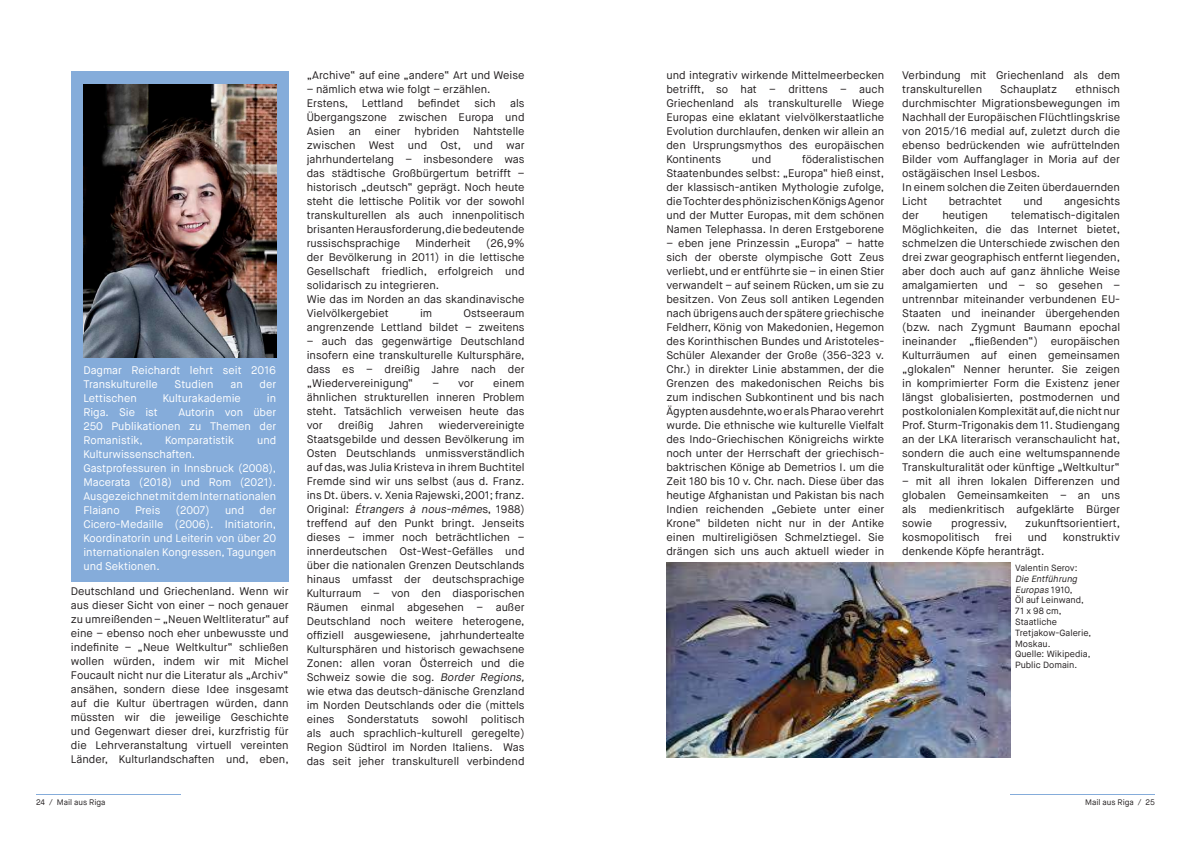
<style>
.page{position:relative;width:1191px;height:842px;background:#fff}
.page>*{position:absolute;margin:0;border:0;box-sizing:border-box;transform-origin:0 0}
.t1{font:11px/14px "Maison Neue";color:#231f20;text-align:justify}
.t2{font:11px/14px "Maison Neue";color:#fff}
.t3{font:9px/10.8px "Maison Neue";color:#231f20}
.t4{font:8px "Maison Neue";color:#231f20}
.s1{font-style:italic}
</style>
<div class="page">
<hr style="left:36px;top:794px;width:144px;height:1px;background:#85acda">
<hr style="left:1011px;top:794px;width:144px;height:1px;background:#85acda">
<div style="left:71px;top:71px;width:218px;height:510px;background:#85acda"></div>
<img style="left:83px;top:84px;width:193px;height:273px">
<img style="left:666px;top:563px;width:345px;height:194px">
<p class="t2" style="left:83px;top:363px;width:194px">Dagmar Reichardt lehrt seit 2016<br>Transkulturelle</p>
<p class="t2" style="left:175px;top:377px;width:40px">Studien</p>
<p class="t2" style="left:230px;top:377px;width:14px">an</p>
<p class="t2" style="left:260px;top:377px;width:18px">der</p>
<p class="t2" style="left:83px;top:391px;width:55px">Lettischen</p>
<p class="t2" style="left:163px;top:391px;width:79px">Kulturakademie</p>
<p class="t2" style="left:267px;top:391px;width:11px">in</p>
<p class="t2" style="left:83px;top:405px;width:76px">Riga. Sie ist</p>
<p class="t2" style="left:83px;top:405px;width:194px;text-align:justify;text-indent:95px">Autorin von über 250 Publikationen zu Themen der Romanistik,</p>
<p class="t2" style="left:165px;top:433px;width:70px">Komparatistik</p>
<p class="t2" style="left:257px;top:433px;width:21px">und</p>
<p class="t2" style="left:83px;top:447px;width:194px">Kulturwissenschaften.<br>Gastprofessuren in Innsbruck (2008),<br>Macerata (2018) und Rom (2021).<br>Ausgezeichnet mit dem Internationalen<br>Flaiano</p>
<p class="t2" style="left:135px;top:503px;width:27px">Preis</p>
<p class="t2" style="left:176px;top:503px;width:35px">(2007)</p>
<p class="t2" style="left:225px;top:503px;width:21px">und</p>
<p class="t2" style="left:83px;top:503px;width:194px;text-align:justify;text-indent:176px">der Cicero-Medaille (2006). Initiatorin, Koordinatorin und Leiterin von über 20 internationalen Kongressen, Tagungen und Sektionen.</p>
<p class="t1" style="left:71px;top:585px;width:219px">Deutschland und Griechenland. Wenn wir aus dieser Sicht von einer – noch genauer zu umreißenden – „Neuen Weltliteratur“ auf eine – ebenso noch eher unbewusste und indefinite – „Neue Weltkultur“ schließen wollen würden, indem wir mit Michel Foucault nicht nur die Literatur als „Archiv“ ansähen, sondern diese Idee insgesamt auf die Kultur übertragen würden, dann müssten wir die jeweilige Geschichte und Gegenwart dieser drei, kurzfristig für die Lehrveranstaltung virtuell vereinten Länder, Kulturlandschaften und, eben,</p>
<p class="t1" style="left:307px;top:69px;width:219px">„Archive“ auf eine „andere“ Art und Weise</p>
<p class="t1" style="left:307px;top:83px;width:185px">– nämlich etwa wie folgt – erzählen.<br>Erstens, Lettland</p>
<p class="t1" style="left:307px;top:97px;width:219px;text-indent:203px">als Übergangszone zwischen Europa und Asien an einer hybriden Nahtstelle zwischen West und Ost, und war jahrhundertelang – insbesondere was das städtische Großbürgertum betrifft – historisch „deutsch“ geprägt. Noch heute steht die lettische Politik vor der sowohl transkulturellen als auch innenpolitisch brisanten Herausforderung, die bedeutende russischsprachige</p>
<p class="t1" style="left:418px;top:97px;width:44px">befindet</p>
<p class="t1" style="left:474px;top:97px;width:23px">sich</p>
<p class="t1" style="left:307px;top:237px;width:219px;text-align:left;text-indent:179px">(26,9% der Bevölkerung in 2011) in die lettische<br>Gesellschaft friedlich, erfolgreich und solidarisch zu integrieren.<br>Wie das im Norden an das skandinavische<br>Vielvölkergebiet</p>
<p class="t1" style="left:415px;top:237px;width:57px">Minderheit</p>
<p class="t1" style="left:420px;top:307px;width:14px">im</p>
<p class="t1" style="left:307px;top:307px;width:219px;text-align:right">Ostseeraum<br>angrenzende Lettland bildet – zweitens</p>
<p class="t1" style="left:307px;top:335px;width:219px">– auch das gegenwärtige Deutschland insofern eine transkulturelle Kultursphäre, dass es – dreißig Jahre nach der „Wiedervereinigung“</p>
<p class="t1" style="left:307px;top:377px;width:219px;text-indent:186px">einem ähnlichen strukturellen inneren Problem steht. Tatsächlich verweisen heute das vor</p>
<p class="t1" style="left:432px;top:377px;width:43px">– vor</p>
<p class="t1" style="left:307px;top:419px;width:222px;text-align:left;text-indent:132px">wiedervereinigte Staatsgebilde und dessen Bevölkerung im Osten Deutschlands unmissverständlich auf das, was Julia Kristeva in ihrem Buchtitel Fremde sind wir uns selbst (aus d. Franz. ins Dt. übers. v. Xenia Rajewski, 2001; franz.<br>O r i g i n a l : <span class="s1">Étrangers à nous-même</span>s , 1 9 88) treffend auf den Punkt bringt. Jenseits dieses – immer noch beträchtlichen – innerdeutschen Ost-West-Gefälles und über die nationalen Grenzen Deutschlands hinaus umfasst der deutschsprachige Kulturraum – von den diasporischen Räumen einmal abgesehen – außer Deutschland noch weitere heterogene, offiziell ausgewiesene, jahrhundertealte Kultursphären und historisch gewachsene Zonen: allen voran Österreich und die Schweiz sowie die sog. <span class="s1">Border Regions, </span>wie etwa das deutsch-dänische Grenzland im Norden Deutschlands oder die (mittels eines Sonderstatuts sowohl politisch als auch sprachlich-kulturell geregelte)<br>Region Südtirol im Norden Italiens. Was das seit jeher transkulturell verbindend</p>
<p class="t1" style="left:338px;top:419px;width:37px">dreißig</p>
<p class="t1" style="left:389px;top:419px;width:36px">Jahren</p>
<p class="t1" style="left:666px;top:69px;width:219px">und integrativ wirkende Mittelmeerbecken betrifft, so hat – drittens – auch Griechenland als transkulturelle Wiege Europas eine eklatant vielvölkerstaatliche Evolution durchlaufen, denken wir allein an den Ursprungsmythos des europäischen Kontinents</p>
<p class="t1" style="left:666px;top:153px;width:219px;text-indent:136px">föderalistischen Staatenbundes selbst: „Europa“ hieß einst, der klassisch-antiken Mythologie zufolge, die Tochter des phönizischen Königs Agenor und der Mutter Europas, mit dem schönen Namen Telephassa. In deren Erstgeborene</p>
<p class="t1" style="left:666px;top:237px;width:219px">– eben jene Prinzessin „Europa“ – hatte sich der oberste olympische Gott Zeus verliebt, und er entführte sie – in einen Stier verwandelt – auf seinem Rücken, um sie zu besitzen. Von Zeus soll antiken Legenden nach übrigens auch der spätere griechische Feldherr, König von Makedonien, Hegemon des Korinthischen Bundes und Aristoteles-Schüler Alexander der Große (356-323 v.<br>Chr.) in direkter Linie abstammen, der die Grenzen des makedonischen Reichs bis zum indischen Subkontinent und bis nach Ägypten ausdehnte, wo er als Pharao verehrt wurde. Die ethnische wie kulturelle Vielfalt des Indo-Griechischen Königreichs wirkte noch unter der Herrschaft der griechisch&shy;baktrischen Könige ab Demetrios I. um die Zeit 180 bis 10 v. Chr. nach. Diese über das heutige Afghanistan und Pakistan bis nach Indien reichenden „Gebiete unter einer Krone“ bildeten nicht nur in der Antike einen multireligiösen Schmelztiegel. Sie drängen sich uns auch aktuell wieder in</p>
<p class="t1" style="left:752px;top:153px;width:21px">und</p>
<p class="t1" style="left:902px;top:69px;width:219px">Verbindung mit Griechenland als dem transkulturellen</p>
<p class="t1" style="left:902px;top:83px;width:219px;text-align:left;text-indent:173px">ethnisch durchmischter Migrationsbewegungen im<br>Nachhall der Europäischen Flüchtlingskrise von 2015/16 medial auf, zuletzt durch die ebenso bedrückenden wie aufrüttelnden<br>Bilder vom Auffanglager in Moria auf der ostägäischen Insel Lesbos.<br>In einem solchen die Zeiten überdauernden<br>Licht</p>
<p class="t1" style="left:1000px;top:83px;width:59px">Schauplatz</p>
<p class="t1" style="left:948px;top:195px;width:55px">betrachtet</p>
<p class="t1" style="left:1023px;top:195px;width:21px">und</p>
<p class="t1" style="left:1064px;top:195px;width:58px">angesichts</p>
<p class="t1" style="left:902px;top:209px;width:219px;text-indent:109px">telematisch-digitalen Möglichkeiten, die das Internet bietet, schmelzen die Unterschiede zwischen den drei zwar geographisch entfernt liegenden, aber doch auch auf ganz ähnliche Weise amalgamierten und – so gesehen – untrennbar miteinander verbundenen EU-Staaten und ineinander übergehenden (bzw. nach Zygmunt Baumann epochal ineinander „fließenden“) europäischen Kulturräumen auf einen gemeinsamen „glokalen“ Nenner herunter. Sie zeigen in komprimierter Form die Existenz jener längst globalisierten, postmodernen und postkolonialen Komplexität auf, die nicht nur Prof. Sturm-Trigonakis dem 11. Studiengang an der LKA literarisch veranschaulicht hat, sondern die auch eine weltumspannende Transkulturalität oder künftige „Weltkultur“</p>
<p class="t1" style="left:902px;top:475px;width:219px">– mit all ihren lokalen Differenzen und globalen Gemeinsamkeiten – an uns als medienkritisch aufgeklärte Bürger sowie</p>
<p class="t1" style="left:902px;top:209px;width:18px">der</p>
<p class="t1" style="left:942px;top:209px;width:47px">heutigen</p>
<p class="t1" style="left:951px;top:517px;width:58px">progressiv,</p>
<p class="t1" style="left:1025px;top:517px;width:96px">zukunftsorientiert,</p>
<p class="t1" style="left:902px;top:531px;width:79px">kosmopolitisch</p>
<p class="t1" style="left:995px;top:531px;width:18px">frei</p>
<p class="t1" style="left:1027px;top:531px;width:21px">und</p>
<p class="t1" style="left:1063px;top:531px;width:59px">konstruktiv</p>
<p class="t1" style="left:902px;top:545px;width:144px">denkende Köpfe heranträgt.</p>
<p class="t3" style="left:1015px;top:563px;width:64px">Valentin Serov:</p>
<p class="t3" style="left:1015px;top:573px;width:78px"><span class="s1">Die Entführung<br>Europas</span> 1 9 1 0 ,<br>Öl auf Leinwand,<br>71 x 98 cm,<br>Staatliche<br>Tretjakow-Galerie,<br>Moskau.<br>Quelle: Wikipedia,<br>Public Domain.</p>
<p class="t4" style="left:36px;top:797px;width:71px">24 / Mail aus Riga</p>
<p class="t4" style="left:1085px;top:797px;width:71px">Mail aus Riga / 25</p>
</div>
